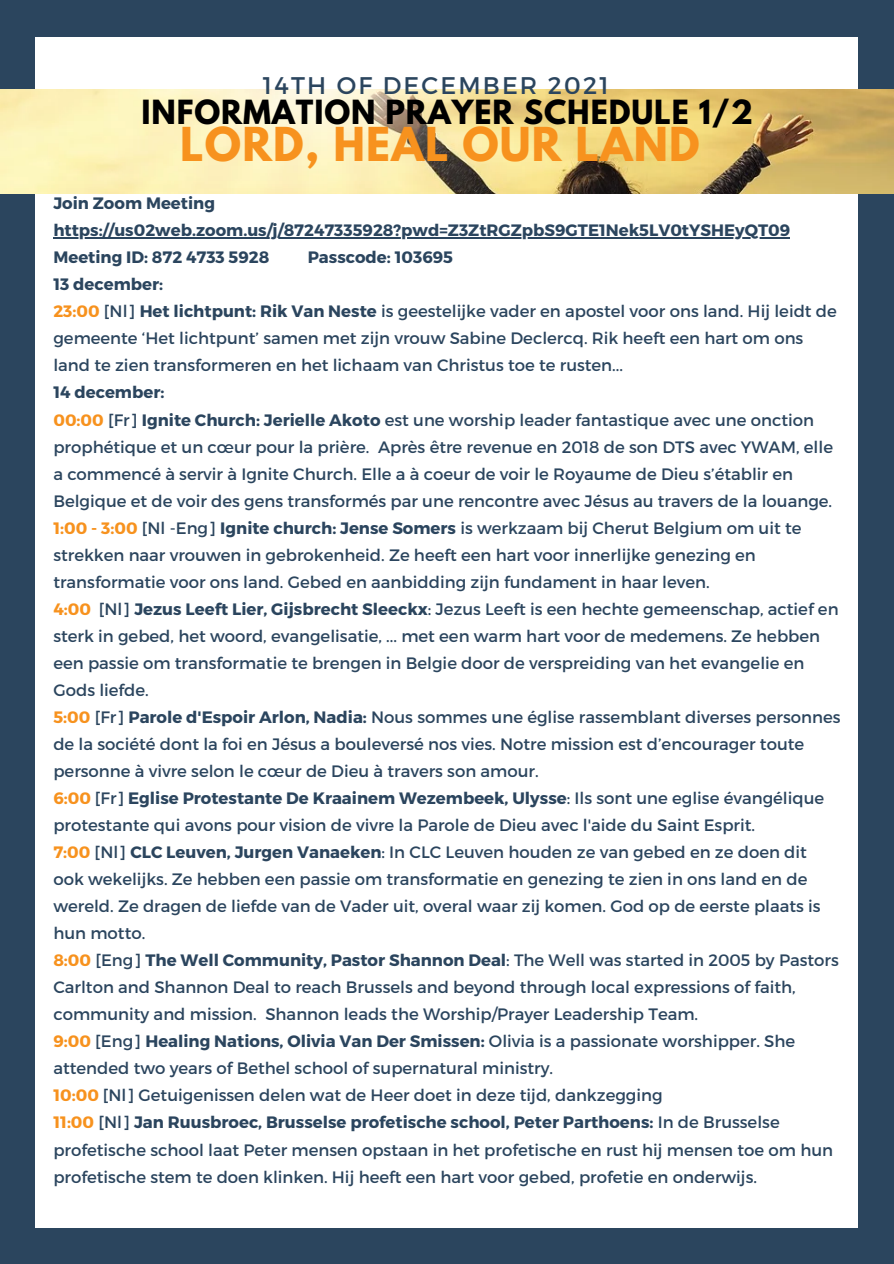
<style>
.page{position:relative;width:894px;height:1264px;background:#fff}
.page>*{position:absolute;margin:0;border:0;box-sizing:border-box;transform-origin:0 0}
.t1{font:700 41.4px "League Spartan";letter-spacing:.03em;color:#f7921e}
.t2{font:700 29.55px "League Spartan";letter-spacing:.03em;color:#000}
.t3{font:24px "Montserrat";letter-spacing:.09em;color:#2b455e}
.t4{font:16.5px/27px "Montserrat";color:#2b455e}
.t5{font:700 16.5px "Montserrat";color:#2b455e}
.s1{font-weight:700;color:#f7921e}
.s2{font-weight:700}
</style>
<div class="page">
<div style="left:0;top:0;width:893px;height:1263px;background:#2b455e"></div>
<div style="left:36px;top:37px;width:821px;height:1190px;background:#fff"></div>
<img style="left:0;top:89px;width:893px;height:104px">
<hr style="left:53px;top:237px;width:737px;height:1px;background:#2b455e">
<p class="t3" style="left:263px;top:69px;width:347px">14TH OF DECEMBER 2021</p>
<p class="t2" style="left:141px;top:97px;width:612px">INFORMATION PRAYER SCHEDULE 1/2</p>
<p class="t1" style="left:180px;top:124px;width:521px">LORD, HEAL OUR LAND</p>
<p class="t5" style="left:53px;top:193px;width:163px">Join Zoom Meeting</p>
<p class="t5" style="left:53px;top:220px;width:738px">https://us02web.zoom.us/j/87247335928?pwd=Z3ZtRGZpbS9GTE1Nek5LV0tYSHEyQT09</p>
<p class="t5" style="left:53px;top:247px;width:217px">Meeting ID: 872 4733 5928</p>
<p class="t5" style="left:307px;top:247px;width:147px">Passcode: 103695</p>
<p class="t5" style="left:53px;top:274px;width:111px">13 december:</p>
<p class="t4" style="left:53px;top:297px;width:784px"><span class="s1">23:00</span> [Nl] <span class="s2">Het lichtpunt: Rik Van Neste</span> is geestelijke vader en apostel voor ons land. Hij leidt de gemeente ‘Het lichtpunt’ samen met zijn vrouw Sabine Declercq. Rik heeft een hart om ons land te zien transformeren en het lichaam van Christus toe te rusten...</p>
<p class="t5" style="left:53px;top:382px;width:112px">14 december:</p>
<p class="t4" style="left:53px;top:405px;width:781px"><span class="s1">00:00</span> [Fr] <span class="s2">Ignite Church: Jerielle Akoto</span> est une worship leader fantastique avec une onction prophétique et un cœur pour la prière. Après être revenue en 2018 de son DTS avec YWAM, elle a commencé à servir à Ignite Church. Elle a à coeur de voir le Royaume de Dieu s’établir en Belgique et de voir des gens transformés par une rencontre avec Jésus au travers de la louange.</p>
<p class="t4" style="left:53px;top:513px;width:749px"><span class="s1">1:00 - 3:00</span> [Nl -Eng] <span class="s2">Ignite church: Jense Somers</span> is werkzaam bij Cherut Belgium om uit te strekken naar vrouwen in gebrokenheid. Ze heeft een hart voor innerlijke genezing en transformatie voor ons land. Gebed en aanbidding zijn fundament in haar leven.</p>
<p class="t4" style="left:53px;top:594px;width:786px"><span class="s1">4:00</span> [Nl] <span class="s2">Jezus Leeft Lier, Gijsbrecht Sleeckx</span>: Jezus Leeft is een hechte gemeenschap, actief en sterk in gebed, het woord, evangelisatie, ... met een warm hart voor de medemens. Ze hebben een passie om transformatie te brengen in Belgie door de verspreiding van het evangelie en Gods liefde.</p>
<p class="t4" style="left:53px;top:702px;width:788px"><span class="s1">5:00</span> [Fr] <span class="s2">Parole d'Espoir Arlon, Nadia:</span> Nous sommes une église rassemblant diverses personnes de la société dont la foi en Jésus a bouleversé nos vies. Notre mission est d’encourager toute personne à vivre selon le cœur de Dieu à travers son amour.</p>
<p class="t4" style="left:53px;top:783px;width:772px"><span class="s1">6:00</span> [Fr] <span class="s2">Eglise Protestante De Kraainem Wezembeek, Ulysse</span>: Ils sont une eglise évangélique protestante qui avons pour vision de vivre la Parole de Dieu avec l'aide du Saint Esprit.</p>
<p class="t4" style="left:53px;top:837px;width:768px"><span class="s1">7:00</span> [Nl] <span class="s2">CLC Leuven, Jurgen Vanaeken</span>: In CLC Leuven houden ze van gebed en ze doen dit ook wekelijks. Ze hebben een passie om transformatie en genezing te zien in ons land en de wereld. Ze dragen de liefde van de Vader uit, overal waar zij komen. God op de eerste plaats is hun motto.</p>
<p class="t4" style="left:53px;top:946px;width:786px"><span class="s1">8:00</span> [Eng] <span class="s2">The Well Community, Pastor Shannon Deal</span>: The Well was started in 2005 by Pastors<br>Carlton and Shannon Deal to reach Brussels and beyond through local expressions of faith, community and mission. Shannon leads the Worship/Prayer Leadership Team.</p>
<p class="t4" style="left:53px;top:1027px;width:743px"><span class="s1">9:00</span> [Eng] <span class="s2">Healing Nations, Olivia Van Der Smissen:</span> Olivia is a passionate worshipper. She attended two years of Bethel school of supernatural ministry.</p>
<p class="t4" style="left:53px;top:1081px;width:610px"><span class="s1">10:00</span> [Nl] Getuigenissen delen wat de Heer doet in deze tijd, dankzegging</p>
<p class="t4" style="left:53px;top:1108px;width:781px"><span class="s1">11:00</span> [Nl] <span class="s2">Jan Ruusbroec, Brusselse profetische school, Peter Parthoens:</span> In de Brusselse profetische school laat Peter mensen opstaan in het profetische en rust hij mensen toe om hun profetische stem te doen klinken. Hij heeft een hart voor gebed, profetie en onderwijs.</p>
</div>
